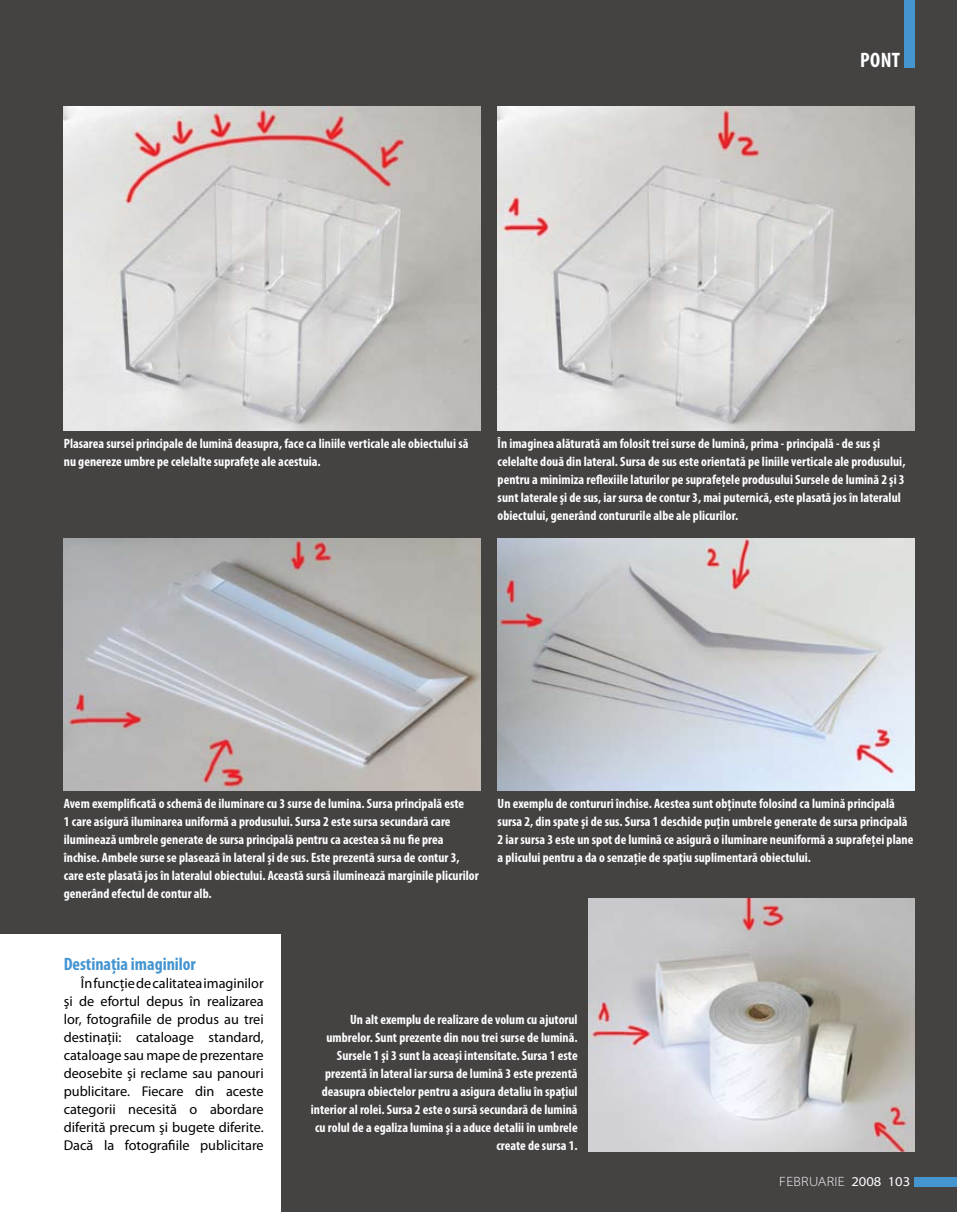
<style>
.page{position:relative;width:957px;height:1212px;background:#454242}
.page>*{position:absolute;margin:0;border:0;box-sizing:border-box;transform-origin:0 0}
.t1{font:700 condensed 21px "Myriad Pro";color:#fff}
.t2{font:700 condensed 18px "Myriad Pro";color:#4595d1}
.t3{font:14.25px/18px "Myriad Pro";color:#000;text-align:justify}
.t4{font:700 condensed 13.5px/18px "Myriad Pro";color:#fff}
.t5{font:300 semi-expanded 13.5px "Myriad Pro";letter-spacing:.02em;color:#fff}
.s1{font-weight:400}
</style>
<div class="page">
<div style="left:0;top:934px;width:281px;height:278px;background:#fff"></div>
<img style="left:497px;top:106px;width:417px;height:324px">
<img style="left:64px;top:106px;width:416px;height:324px">
<img style="left:64px;top:538px;width:416px;height:252px">
<img style="left:497px;top:539px;width:417px;height:251px">
<img style="left:588px;top:898px;width:326px;height:253px">
<div style="left:914px;top:1177px;width:43px;height:9px;background:#4595d1"></div>
<div style="left:904px;top:0;width:10px;height:67px;background:#4595d1"></div>
<h1 class="t1" style="left:860px;top:47px;width:42px">pont</h1>
<p class="t4" style="left:64px;top:434px;width:406px">Plasarea sursei principale de lumină deasupra, face ca liniile verticale ale obiectului să nu genereze umbre pe celelalte suprafețe ale acestuia.</p>
<p class="t4" style="left:497px;top:435px;width:409px">În imaginea alăturată am folosit trei surse de lumină, prima - principală - de sus şi celelalte două din lateral. Sursa de sus este orientată pe liniile verticale ale produsului, pentru a minimiza reflexiile laturilor pe suprafeţele produsului Sursele de lumină 2 şi 3 sunt laterale şi de sus, iar sursa de contur 3, mai puternică, este plasată jos în lateralul obiectului, generând contururile albe ale plicurilor.</p>
<p class="t4" style="left:64px;top:794px;width:416px">Avem exemplificată o schemă de iluminare cu 3 surse de lumina. Sursa principală este<br>1 care asigură iluminarea uniformă a produsului. Sursa 2 este sursa secundară care iluminează umbrele generate de sursa principală pentru ca acestea să nu fie prea închise. Ambele surse se plasează în lateral şi de sus. Este prezentă sursa de contur 3, care este plasată jos în lateralul obiectului. Această sursă iluminează marginile plicurilor generând efectul de contur alb.</p>
<p class="t4" style="left:497px;top:794px;width:417px">Un exemplu de contururi închise. Acestea sunt obţinute folosind ca lumină principală sursa 2, din spate şi de sus. Sursa 1 deschide puţin umbrele generate de sursa principală 2 iar sursa 3 este un spot de lumină ce asigură o iluminare neuniformă a suprafeţei plane a plicului pentru a da o senzaţie de spaţiu suplimentară obiectului.</p>
<h2 class="t2" style="left:64px;top:953px;width:134px">Destinaţia imaginilor</h2>
<p class="t3" style="left:64px;top:974px;width:201px;text-indent:17px">În funcţie de calitatea imaginilor şi de efortul depus în realizarea lor, fotografiile de produs au trei destinaţii: cataloage standard, cataloage sau mape de prezentare deosebite şi reclame sau panouri publicitare. Fiecare din aceste categorii necesită o abordare diferită precum şi bugete diferite.<br>Dacă la fotografiile publicitare</p>
<p class="t4" style="left:311px;top:1010px;width:268px;text-align:right">Un alt exemplu de realizare de volum cu ajutorul umbrelor. Sunt prezente din nou trei surse de lumină.<br>Sursele 1 şi 3 sunt la aceaşi intensitate. Sursa 1 este prezentă în lateral iar sursa de lumină 3 este prezentă deasupra obiectelor pentru a asigura detaliu în spaţiul interior al rolei. Sursa 2 este o sursă secundară de lumină cu rolul de a egaliza lumina şi a aduce detalii în umbrele create de sursa 1.</p>
<p class="t5" style="left:779px;top:1174px;width:132px">FEBRUARIE <span class="s1">2008 103</span></p>
</div>
